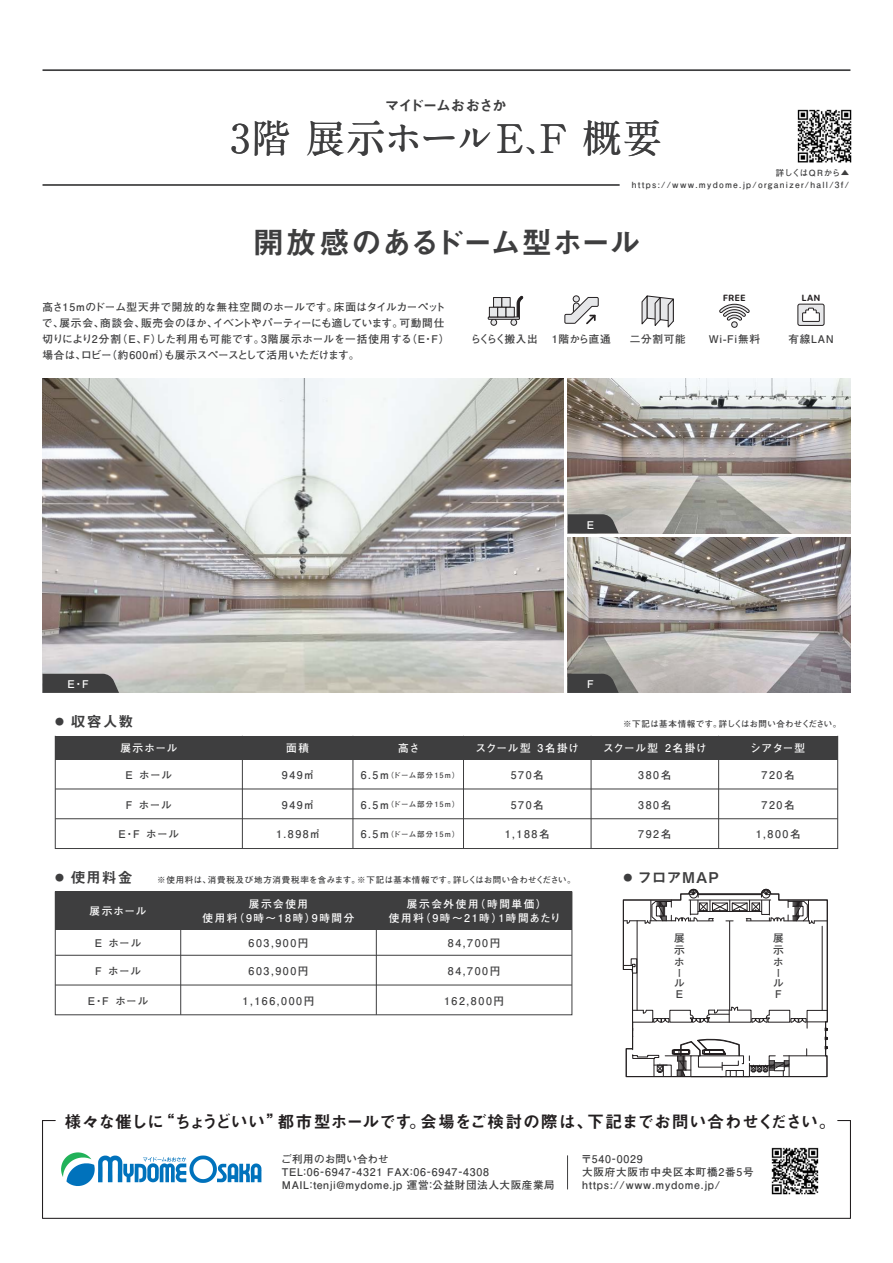
<style>
.page{position:relative;width:893px;height:1263px;background:#fff}
.page>*{position:absolute;margin:0;border:0;box-sizing:border-box;transform-origin:0 0}
.t1{font:700 39.3px "A1 Mincho Std";letter-spacing:.03em;color:#3e3e3f}
.t2{font:30.9px "Midashi Go Pro MB31";letter-spacing:-.03em;color:#3e3e3f}
.t3{font:16.95px "Midashi Go Pro MB31";letter-spacing:-.025em;color:#231f20}
.t4{font:14.85px "Midashi Go Pro MB31";letter-spacing:.01em;color:#3e3e3f}
.t5{font:14.85px "Midashi Go Pro MB31";letter-spacing:-.095em;color:#3e3e3f}
.t6{font:700 10.65px/11.2px "Futo Go B101 Pro";letter-spacing:.07em;color:#3e3e3f}
.t7{font:700 10.65px/15.9px "Futo Go B101 Pro";letter-spacing:.01em;color:#3e3e3f}
.t8{font:700 10.65px/12.8px "Futo Go B101 Pro";letter-spacing:.05em;color:#3e3e3f}
.t9{font:700 10.65px/13.8px "Futo Go B101 Pro";letter-spacing:.145em;color:#fff;text-align:center}
.t10{font:700 10.65px "Futo Go B101 Pro";letter-spacing:.075em;color:#fff}
.t11{font:700 10.65px "Futo Go B101 Pro";letter-spacing:-.175em;color:#3e3e3f}
.t12{font:700 9px "SF Pro Rounded";letter-spacing:.05em;color:#231f20}
.t13{font:700 8.55px/11.7px "Futo Go B101 Pro";letter-spacing:.15em;color:#3e3e3f;text-align:right}
.t14{font:700 8.55px "Futo Go B101 Pro";letter-spacing:.055em;color:#3e3e3f}
.t15{font:700 8.55px "Futo Go B101 Pro";letter-spacing:.025em;color:#3e3e3f}
.t16{font:700 7.5px "Futo Go B101 Pro";letter-spacing:.15em;color:#3e3e3f}
.s1{font-size:35.4px}
.s2{font-size:10.65px}
</style>
<div class="page">
<hr style="left:43px;top:184px;width:577px;height:2px;background:#3e3e3f">
<img style="left:797px;top:109px;width:55px;height:54px">
<hr style="left:43px;top:69px;width:807px;height:2px;background:#3e3e3f">
<svg style="left:490px;top:320px;width:7px;height:6px"></svg>
<svg style="left:510px;top:295px;width:14px;height:31px"></svg>
<div style="left:488px;top:317px;width:32px;height:3px;border:1px solid #231f20"></div>
<div style="left:493px;top:297px;width:9px;height:11px;background:#e6e7e9;border:1px solid #231f20"></div>
<div style="left:501px;top:297px;width:10px;height:11px;background:#e6e7e9;border:1px solid #231f20"></div>
<div style="left:489px;top:307px;width:9px;height:10px;background:#e6e7e9;border:1px solid #231f20"></div>
<div style="left:497px;top:307px;width:9px;height:10px;background:#e6e7e9;border:1px solid #231f20"></div>
<div style="left:506px;top:307px;width:9px;height:10px;background:#e6e7e9;border:1px solid #231f20"></div>
<div style="left:573px;top:295px;width:7px;height:7px;border:1px solid #231f20;border-radius:50%"></div>
<svg style="left:564px;top:296px;width:35px;height:29px"></svg>
<svg style="left:719px;top:303px;width:31px;height:25px"></svg>
<div style="left:798px;top:304px;width:26px;height:21px;background:#e6e7e9;border-radius:2px"></div>
<div style="left:797px;top:304px;width:27px;height:22px;border:1px solid #231f20;border-radius:2px"></div>
<svg style="left:802px;top:307px;width:18px;height:15px"></svg>
<img style="left:568px;top:378px;width:282px;height:155px">
<svg style="left:568px;top:514px;width:51px;height:19px"></svg>
<img style="left:568px;top:538px;width:282px;height:155px">
<svg style="left:568px;top:674px;width:51px;height:19px"></svg>
<img style="left:43px;top:378px;width:520px;height:315px">
<svg style="left:43px;top:674px;width:76px;height:19px"></svg>
<svg style="left:623px;top:889px;width:205px;height:188px"></svg>
<hr style="left:698px;top:894px;width:63px;height:1px;background:#231f20">
<svg style="left:42px;top:1120px;width:809px;height:99px"></svg>
<div style="left:62px;top:1113px;width:769px;height:19px;background:#fff"></div>
<img style="left:767px;top:1143px;width:55px;height:56px">
<hr style="left:567px;top:1155px;width:1px;height:34px;background:#3e3e3f">
<svg style="left:61px;top:1152px;width:201px;height:34px"></svg>
<div style="left:55px;top:891px;width:126px;height:39px;background:#3e3e3f"></div>
<div style="left:181px;top:891px;width:195px;height:39px;background:#3e3e3f"></div>
<div style="left:376px;top:891px;width:196px;height:39px;background:#3e3e3f"></div>
<hr style="left:55px;top:955px;width:517px;height:1px;background:#3e3e3f">
<hr style="left:55px;top:985px;width:517px;height:1px;background:#3e3e3f">
<div style="left:55px;top:891px;width:517px;height:124px;border:1px solid #3e3e3f"></div>
<hr style="left:376px;top:891px;width:1px;height:124px;background:#3e3e3f">
<hr style="left:180px;top:891px;width:1px;height:124px;background:#3e3e3f">
<div style="left:55px;top:736px;width:187px;height:23px;background:#3e3e3f"></div>
<div style="left:242px;top:736px;width:111px;height:23px;background:#3e3e3f"></div>
<div style="left:353px;top:736px;width:110px;height:23px;background:#3e3e3f"></div>
<div style="left:463px;top:736px;width:128px;height:23px;background:#3e3e3f"></div>
<div style="left:591px;top:736px;width:128px;height:23px;background:#3e3e3f"></div>
<div style="left:719px;top:736px;width:119px;height:23px;background:#3e3e3f"></div>
<hr style="left:55px;top:789px;width:783px;height:1px;background:#3e3e3f">
<hr style="left:55px;top:818px;width:783px;height:1px;background:#3e3e3f">
<div style="left:55px;top:735px;width:783px;height:114px;border:1px solid #3e3e3f"></div>
<hr style="left:718px;top:736px;width:1px;height:112px;background:#3e3e3f">
<hr style="left:591px;top:736px;width:1px;height:112px;background:#3e3e3f">
<hr style="left:463px;top:736px;width:1px;height:112px;background:#3e3e3f">
<hr style="left:353px;top:736px;width:1px;height:112px;background:#3e3e3f">
<hr style="left:242px;top:736px;width:1px;height:112px;background:#3e3e3f">
<svg style="left:641px;top:295px;width:33px;height:33px"></svg>
<h3 class="t5" style="left:385px;top:94px;width:124px">マイドームおおさか</h3>
<h1 class="t1" style="left:230px;top:106px;width:433px">3階 展示ホールE<span class="s1">、</span>F 概要</h1>
<p class="t13" style="left:632px;top:166px;width:219px">詳しくはQRから▲ https://www.mydome.jp/organizer/hall/3f/</p>
<h2 class="t2" style="left:253px;top:218px;width:389px">開放感のあるドーム型ホール</h2>
<p class="t7" style="left:42px;top:298px;width:409px">高さ15mのドーム型天井で開放的な無柱空間のホールです。床面はタイルカーペットで、展示会、商談会、販売会のほか、イベントやパーティーにも適しています。可動間仕切りにより2分割（E、F）した利用も可能です。3階展示ホールを一括使用する（E・F）場合は、ロビー（約600㎡）も展示スペースとして活用いただけます。</p>
<p class="t11" style="left:471px;top:330px;width:68px">らくらく搬入出</p>
<p class="t6" style="left:552px;top:331px;width:60px">1階から直通</p>
<p class="t6" style="left:630px;top:331px;width:58px">二分割可能</p>
<p class="t12" style="left:723px;top:292px;width:24px">FREE</p>
<p class="t6" style="left:709px;top:331px;width:53px">Wi-Fi無料</p>
<p class="t12" style="left:802px;top:292px;width:20px">LAN</p>
<p class="t6" style="left:788px;top:331px;width:47px">有線LAN</p>
<p class="t9" style="left:587px;top:516px;width:9px">E</p>
<p class="t9" style="left:68px;top:676px;width:23px">E・F</p>
<p class="t9" style="left:587px;top:676px;width:8px">F</p>
<h3 class="t4" style="left:55px;top:710px;width:80px"><sup>●</sup> 収容人数</h3>
<p class="t9" style="left:120px;top:740px;width:59px">展示ホール</p>
<p class="t9" style="left:286px;top:740px;width:24px">面積</p>
<p class="t9" style="left:398px;top:740px;width:23px">高さ</p>
<p class="t10" style="left:475px;top:740px;width:105px">スクール型 3名掛け</p>
<p class="t10" style="left:603px;top:740px;width:105px">スクール型 2名掛け</p>
<p class="t9" style="left:750px;top:740px;width:56px">シアター型</p>
<p class="t6" style="left:126px;top:768px;width:48px">E ホール</p>
<p class="t6" style="left:282px;top:768px;width:34px">949㎡</p>
<p class="t16" style="left:361px;top:769px;width:100px"><span class="s2">6.5m</span>（ドーム部分15m）</p>
<p class="t6" style="left:511px;top:768px;width:35px">570名</p>
<p class="t6" style="left:638px;top:768px;width:35px">380名</p>
<p class="t6" style="left:762px;top:768px;width:35px">720名</p>
<p class="t6" style="left:126px;top:797px;width:48px">F ホール</p>
<p class="t6" style="left:282px;top:797px;width:34px">949㎡</p>
<p class="t16" style="left:361px;top:798px;width:100px"><span class="s2">6.5m</span>（ドーム部分15m）</p>
<p class="t6" style="left:511px;top:797px;width:35px">570名</p>
<p class="t6" style="left:638px;top:797px;width:35px">380名</p>
<p class="t6" style="left:762px;top:797px;width:35px">720名</p>
<p class="t6" style="left:119px;top:827px;width:62px">E・F ホール</p>
<p class="t6" style="left:276px;top:827px;width:46px">1.898㎡</p>
<p class="t16" style="left:361px;top:828px;width:100px"><span class="s2">6.5m</span>（ドーム部分15m）</p>
<p class="t6" style="left:505px;top:827px;width:46px">1,188名</p>
<p class="t6" style="left:638px;top:827px;width:35px">792名</p>
<p class="t6" style="left:756px;top:827px;width:46px">1,800名</p>
<p class="t15" style="left:623px;top:717px;width:220px">※下記は基本情報です。詳しくはお問い合わせください。</p>
<h3 class="t4" style="left:55px;top:865px;width:79px"><sup>●</sup> 使用料金</h3>
<p class="t9" style="left:90px;top:903px;width:59px">展示ホール</p>
<p class="t9" style="left:203px;top:896px;width:153px">展示会使用<br>使用料（9時～18時）9時間分</p>
<p class="t9" style="left:389px;top:896px;width:173px">展示会外使用（時間単価）<br>使用料（9時～21時）1時間あたり</p>
<p class="t14" style="left:157px;top:873px;width:420px">※使用料は、消費税及び地方消費税率を含みます。※下記は基本情報です。詳しくはお問い合わせください。</p>
<p class="t6" style="left:95px;top:936px;width:48px">E ホール</p>
<p class="t6" style="left:249px;top:936px;width:62px">603,900円</p>
<p class="t6" style="left:448px;top:936px;width:54px">84,700円</p>
<p class="t6" style="left:95px;top:964px;width:48px">F ホール</p>
<p class="t6" style="left:249px;top:964px;width:62px">603,900円</p>
<p class="t6" style="left:448px;top:964px;width:54px">84,700円</p>
<p class="t6" style="left:88px;top:993px;width:62px">E・F ホール</p>
<p class="t6" style="left:243px;top:993px;width:73px">1,166,000円</p>
<p class="t6" style="left:444px;top:993px;width:62px">162,800円</p>
<h3 class="t4" style="left:623px;top:865px;width:97px"><sup>●</sup> フロアMAP</h3>
<p class="t6" style="left:674px;top:931px;width:12px">展示ホール<br>E</p>
<p class="t6" style="left:773px;top:931px;width:12px">展示ホール<br>F</p>
<h3 class="t3" style="left:64px;top:1108px;width:773px">様々な催しに“ちょうどいい”都市型ホールです。会場をご検討の際は、下記までお問い合わせください。</h3>
<p class="t8" style="left:281px;top:1151px;width:275px">ご利用のお問い合わせ<br>TEL：06-6947-4321 FAX：06-6947-4308<br>MAIL：tenji@mydome.jp 運営：公益財団法人大阪産業局</p>
<p class="t6" style="left:581px;top:1151px;width:174px;line-height:12.8px">〒540-0029<br>大阪府大阪市中央区本町橋2番5号https://www.mydome.jp/</p>
</div>
